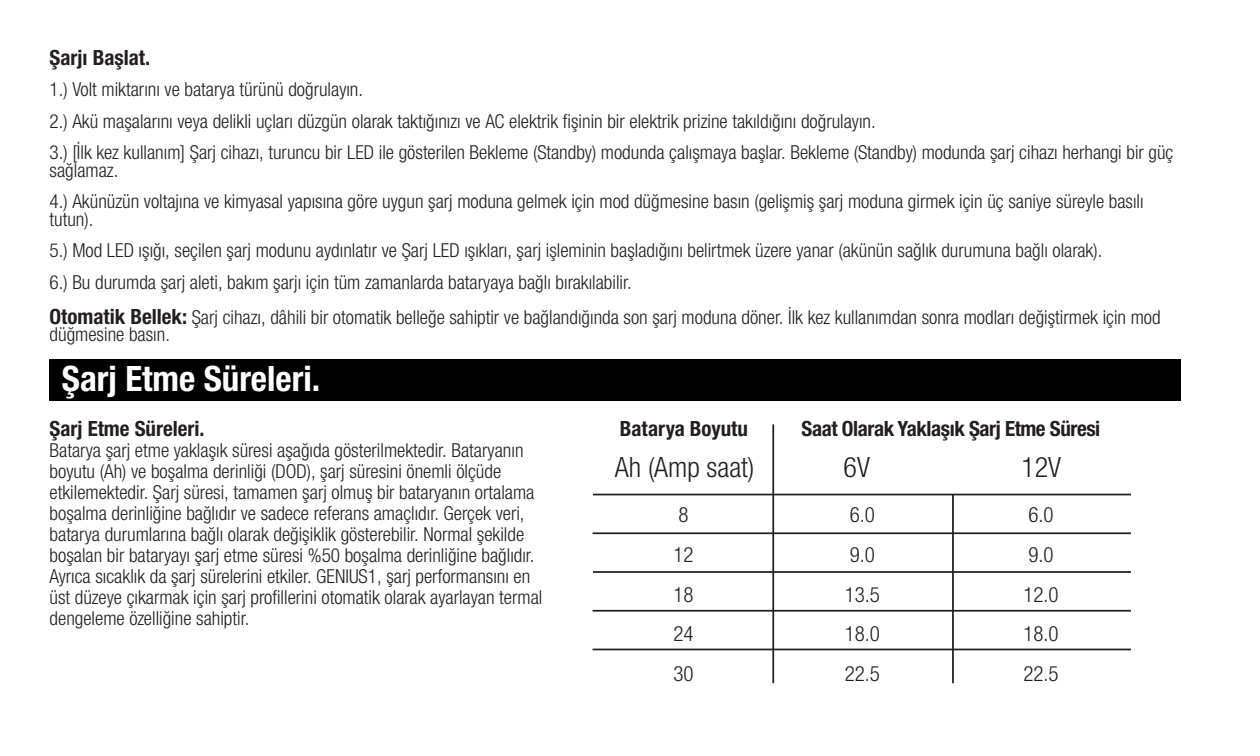
<style>
.page{position:relative;width:1260px;height:756px;background:#fff}
.page>*{position:absolute;margin:0;border:0;box-sizing:border-box;transform-origin:0 0}
.t1{font:700 condensed 35px "Helvetica Neue LTW1 G";color:#fff}
.t2{font:300 condensed 28px "Helvetica Neue LTW1 G";color:#231f20}
.t3{font:300 condensed 21px "Helvetica Neue LTW1 G";color:#231f20}
.t4{font:700 condensed 21px "Helvetica Neue LTW1 G";color:#231f20}
.t5{font:700 condensed 21px "Helvetica Neue LTW1 G";letter-spacing:-.02em;color:#231f20}
.t6{font:300 condensed 19.25px/21px "Helvetica Neue LTW1 G";color:#231f20}
.s1{font-weight:700;font-size:21px}
</style>
<div class="page">
<hr style="left:593px;top:494px;width:538px;height:1px;background:#231f20">
<hr style="left:593px;top:532px;width:538px;height:2px;background:#231f20">
<hr style="left:593px;top:610px;width:538px;height:2px;background:#231f20">
<hr style="left:593px;top:649px;width:538px;height:1px;background:#231f20">
<hr style="left:593px;top:571px;width:538px;height:2px;background:#231f20">
<hr style="left:772px;top:424px;width:2px;height:259px;background:#231f20">
<hr style="left:952px;top:494px;width:2px;height:189px;background:#231f20">
<div style="left:50px;top:359px;width:1131px;height:41px;background:#000"></div>
<p class="t4" style="left:50px;top:45px;width:102px">Şarjı Başlat.</p>
<p class="t6" style="left:50px;top:79px;width:315px">1.) Volt miktarını ve batarya türünü doğrulayın.</p>
<p class="t6" style="left:50px;top:110px;width:828px">2.) Akü maşalarını veya delikli uçları düzgün olarak taktığınızı ve AC elektrik fişinin bir elektrik prizine takıldığını doğrulayın.</p>
<p class="t6" style="left:50px;top:144px;width:1125px;line-height:17.5px">3.) [İlk kez kullanım] Şarj cihazı, turuncu bir LED ile gösterilen Bekleme (Standby) modunda çalışmaya başlar. Bekleme (Standby) modunda şarj cihazı herhangi bir güç sağlamaz.</p>
<p class="t6" style="left:50px;top:193px;width:1096px;line-height:17.5px">4.) Akünüzün voltajına ve kimyasal yapısına göre uygun şarj moduna gelmek için mod düğmesine basın (gelişmiş şarj moduna girmek için üç saniye süreyle basılı tutun).</p>
<p class="t6" style="left:50px;top:240px;width:1054px">5.) Mod LED ışığı, seçilen şarj modunu aydınlatır ve Şarj LED ışıkları, şarj işleminin başladığını belirtmek üzere yanar (akünün sağlık durumuna bağlı olarak).</p>
<p class="t6" style="left:50px;top:271px;width:584px">6.) Bu durumda şarj aleti, bakım şarjı için tüm zamanlarda bataryaya bağlı bırakılabilir.</p>
<p class="t6" style="left:50px;top:308px;width:1113px;line-height:17.5px"><span class="s1">Otomatik Bellek:</span> Şarj cihazı, dâhili bir otomatik belleğe sahiptir ve bağlandığında son şarj moduna döner. İlk kez kullanımdan sonra modları değiştirmek için mod düğmesine basın.</p>
<p class="t1" style="left:62px;top:358px;width:260px">Şarj Etme Süreleri.</p>
<p class="t4" style="left:50px;top:416px;width:157px">Şarj Etme Süreleri.</p>
<p class="t6" style="left:50px;top:440px;width:494px">Batarya şarj etme yaklaşık süresi aşağıda gösterilmektedir. Bataryanın boyutu (Ah) ve boşalma derinliği (DOD), şarj süresini önemli ölçüde etkilemektedir. Şarj süresi, tamamen şarj olmuş bir bataryanın ortalama boşalma derinliğine bağlıdır ve sadece referans amaçlıdır. Gerçek veri, batarya durumlarına bağlı olarak değişiklik gösterebilir. Normal şekilde boşalan bir bataryayı şarj etme süresi %50 boşalma derinliğine bağlıdır.<br>Ayrıca sıcaklık da şarj sürelerini etkiler. GENIUS1, şarj performansını en üst düzeye çıkarmak için şarj profillerini otomatik olarak ayarlayan termal dengeleme özelliğine sahiptir.</p>
<p class="t4" style="left:620px;top:416px;width:130px">Batarya Boyutu</p>
<p class="t5" style="left:802px;top:416px;width:300px">Saat Olarak Yaklaşık Şarj Etme Süresi</p>
<p class="t2" style="left:844px;top:451px;width:28px">6V</p>
<p class="t3" style="left:679px;top:503px;width:12px">8</p>
<p class="t3" style="left:673px;top:542px;width:22px">12</p>
<p class="t3" style="left:673px;top:582px;width:22px">18</p>
<p class="t3" style="left:673px;top:621px;width:22px">24</p>
<p class="t3" style="left:673px;top:661px;width:22px">30</p>
<p class="t2" style="left:615px;top:451px;width:141px">Ah (Amp saat)</p>
<p class="t2" style="left:1021px;top:451px;width:41px">12V</p>
<p class="t3" style="left:850px;top:503px;width:27px">6.0</p>
<p class="t3" style="left:850px;top:542px;width:27px">9.0</p>
<p class="t3" style="left:845px;top:582px;width:37px">13.5</p>
<p class="t3" style="left:845px;top:621px;width:37px">18.0</p>
<p class="t3" style="left:845px;top:661px;width:37px">22.5</p>
<p class="t3" style="left:1028px;top:503px;width:27px">6.0</p>
<p class="t3" style="left:1028px;top:542px;width:27px">9.0</p>
<p class="t3" style="left:1023px;top:582px;width:37px">12.0</p>
<p class="t3" style="left:1023px;top:621px;width:37px">18.0</p>
<p class="t3" style="left:1023px;top:661px;width:37px">22.5</p>
</div>
